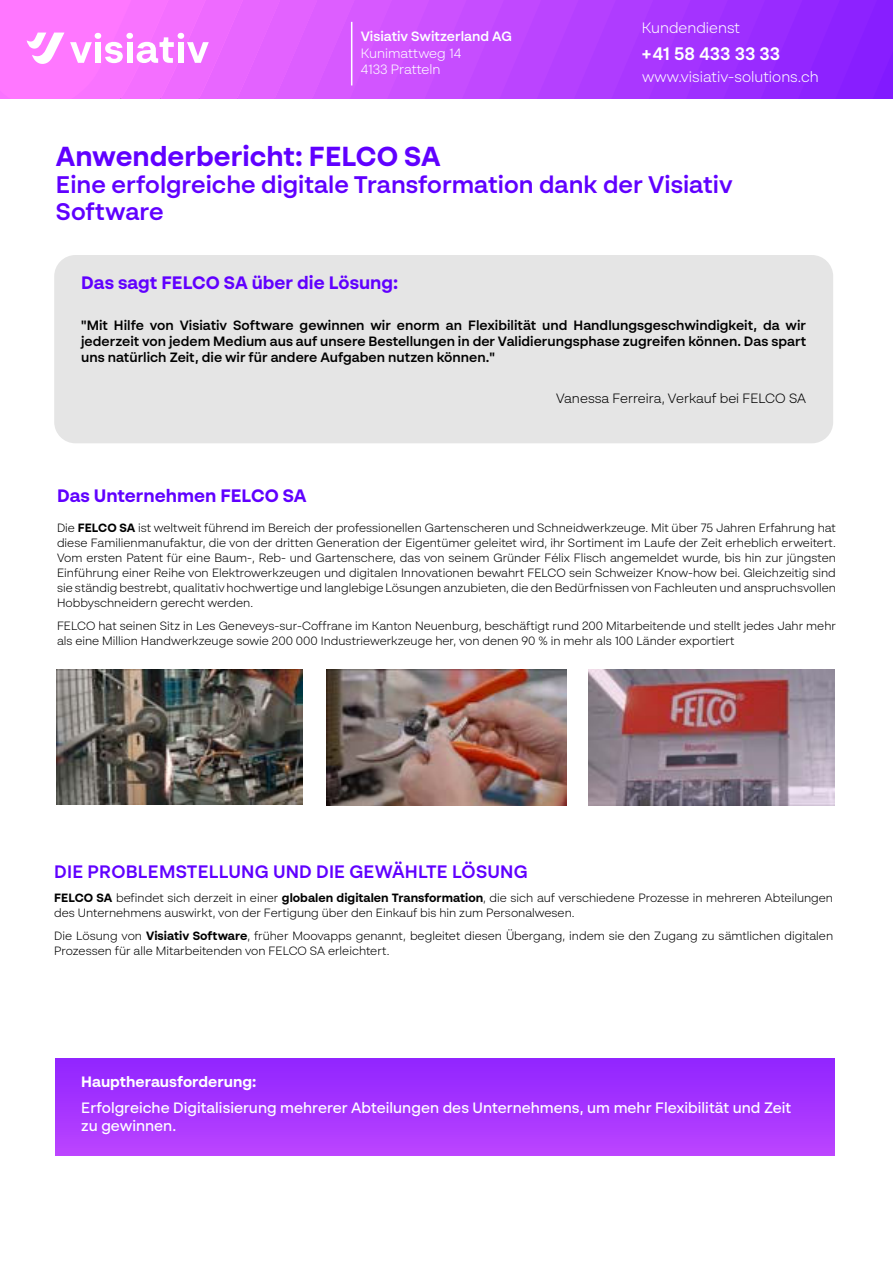
<style>
.page{position:relative;width:893px;height:1263px;background:#fff}
.page>*{position:absolute;margin:0;border:0;box-sizing:border-box;transform-origin:0 0}
.t1{font:700 27.45px "BR Sonoma";color:#6000ff}
.t2{font:600 24px/27px "BR Sonoma";color:#6000ff}
.t3{font:700 18px "BR Sonoma";color:#6000ff}
.t4{font:600 18px "BR Sonoma";letter-spacing:.01em;color:#6000ff}
.t5{font:600 18px "BR Sonoma";color:#fff}
.t6{font:500 15px/18px "BR Sonoma";color:#fff}
.t7{font:300 15px "BR Sonoma";color:#fff}
.t8{font:700 15px "BR Sonoma";color:#fff}
.t9{font:600 13.5px/16.2px "BR Sonoma";color:#000;text-align:justify}
.t10{font:300 13.5px "BR Sonoma";color:#000}
.t11{font:300 13.5px/16.2px "BR Sonoma";color:#fff}
.t12{font:600 13.5px "BR Sonoma";color:#fff}
.t13{font:300 12px/15px "BR Sonoma";color:#000}
.s1{font-weight:700}
</style>
<div class="page">
<div style="left:865px;top:0;width:28px;height:98px;background:#881eff"></div>
<div style="left:821px;top:0;width:44px;height:98px;background:#8d22ff"></div>
<div style="left:777px;top:0;width:44px;height:98px;background:#9326ff"></div>
<div style="left:733px;top:0;width:44px;height:98px;background:#992bff"></div>
<div style="left:689px;top:0;width:44px;height:98px;background:#9e2fff"></div>
<div style="left:645px;top:0;width:44px;height:98px;background:#aa37ff"></div>
<div style="left:601px;top:0;width:44px;height:98px;background:#af3cff"></div>
<div style="left:557px;top:0;width:44px;height:98px;background:#b540ff"></div>
<div style="left:512px;top:0;width:45px;height:98px;background:#b4f"></div>
<div style="left:468px;top:0;width:44px;height:98px;background:#c148ff"></div>
<svg style="left:455px;top:0;width:13px;height:98px"></svg>
<svg style="left:0;top:0;width:455px;height:98px;background:#e96dff"></svg>
<hr style="left:351px;top:22px;width:1px;height:63px;background:#fff">
<div style="left:56px;top:1058px;width:779px;height:97px;background:linear-gradient(to bottom,#9024ff,#b4f)"></div>
<div style="left:54px;top:255px;width:779px;height:188px;background:#e5e5e5;border-radius:21px"></div>
<img style="left:56px;top:670px;width:246px;height:135px">
<img style="left:327px;top:670px;width:239px;height:136px">
<img style="left:588px;top:670px;width:246px;height:136px">
<p class="t12" style="left:361px;top:29px;width:153px">Visiativ Switzerland AG</p>
<p class="t11" style="left:361px;top:46px;width:102px">Kunimattweg 14<br>4133 Pratteln</p>
<p class="t7" style="left:642px;top:22px;width:100px">Kundendienst</p>
<p class="t7" style="left:642px;top:71px;width:178px">www.visiativ-solutions.ch</p>
<h3 class="t5" style="left:641px;top:43px;width:141px">+41 58 433 33 33</h3>
<h1 class="t1" style="left:56px;top:144px;width:386px">Anwenderbericht: FELCO SA</h1>
<h2 class="t2" style="left:56px;top:171px;width:678px">Eine erfolgreiche digitale Transformation dank der Visiativ<br>Software</h2>
<h3 class="t3" style="left:81px;top:275px;width:319px">Das sagt FELCO SA über die Lösung:</h3>
<p class="t9" style="left:81px;top:317px;width:726px">"Mit Hilfe von Visiativ Software gewinnen wir enorm an Flexibilität und Handlungsgeschwindigkeit, da wir jederzeit von jedem Medium aus auf unsere Bestellungen in der Validierungsphase zugreifen können. Das spart uns natürlich Zeit, die wir für andere Aufgaben nutzen können."</p>
<p class="t10" style="left:556px;top:391px;width:252px">Vanessa Ferreira, Verkauf bei FELCO SA</p>
<h3 class="t3" style="left:57px;top:488px;width:251px">Das Unternehmen FELCO SA</h3>
<p class="t13" style="left:57px;top:520px;width:780px;text-align:justify">Die <span class="s1">FELCO SA</span> ist weltweit führend im Bereich der professionellen Gartenscheren und Schneidwerkzeuge. Mit über 75 Jahren Erfahrung hat diese Familienmanufaktur, die von der dritten Generation der Eigentümer geleitet wird, ihr Sortiment im Laufe der Zeit erheblich erweitert.<br>Vom ersten Patent für eine Baum-, Reb- und Gartenschere, das von seinem Gründer Félix Flisch angemeldet wurde, bis hin zur jüngsten Einführung einer Reihe von Elektrowerkzeugen und digitalen Innovationen bewahrt FELCO sein Schweizer Know-how bei. Gleichzeitig sind sie ständig bestrebt, qualitativ hochwertige und langlebige Lösungen anzubieten, die den Bedürfnissen von Fachleuten und anspruchsvollen Hobbyschneidern gerecht werden.</p>
<p class="t13" style="left:57px;top:619px;width:780px">FELCO hat seinen Sitz in Les Geneveys-sur-Coffrane im Kanton Neuenburg, beschäftigt rund 200 Mitarbeitende und stellt jedes Jahr mehr als eine Million Handwerkzeuge sowie 200 000 Industriewerkzeuge her, von denen 90 % in mehr als 100 Länder exportiert</p>
<h3 class="t4" style="left:54px;top:861px;width:475px">DIE PROBLEMSTELLUNG UND DIE GEWÄHLTE LÖSUNG</h3>
<p class="t13" style="left:54px;top:890px;width:780px"><span class="s1">FELCO SA</span> befindet sich derzeit in einer <span class="s1">globalen digitalen Transformation</span>, die sich auf verschiedene Prozesse in mehreren Abteilungen des Unternehmens auswirkt, von der Fertigung über den Einkauf bis hin zum Personalwesen.</p>
<p class="t13" style="left:54px;top:928px;width:780px">Die Lösung von <span class="s1">Visiativ Software</span>, früher Moovapps genannt, begleitet diesen Übergang, indem sie den Zugang zu sämtlichen digitalen<br>Prozessen für alle Mitarbeitenden von FELCO SA erleichtert.</p>
<p class="t8" style="left:81px;top:1075px;width:177px">Hauptherausforderung:</p>
<p class="t6" style="left:81px;top:1100px;width:712px">Erfolgreiche Digitalisierung mehrerer Abteilungen des Unternehmens, um mehr Flexibilität und Zeit zu gewinnen.</p>
</div>
